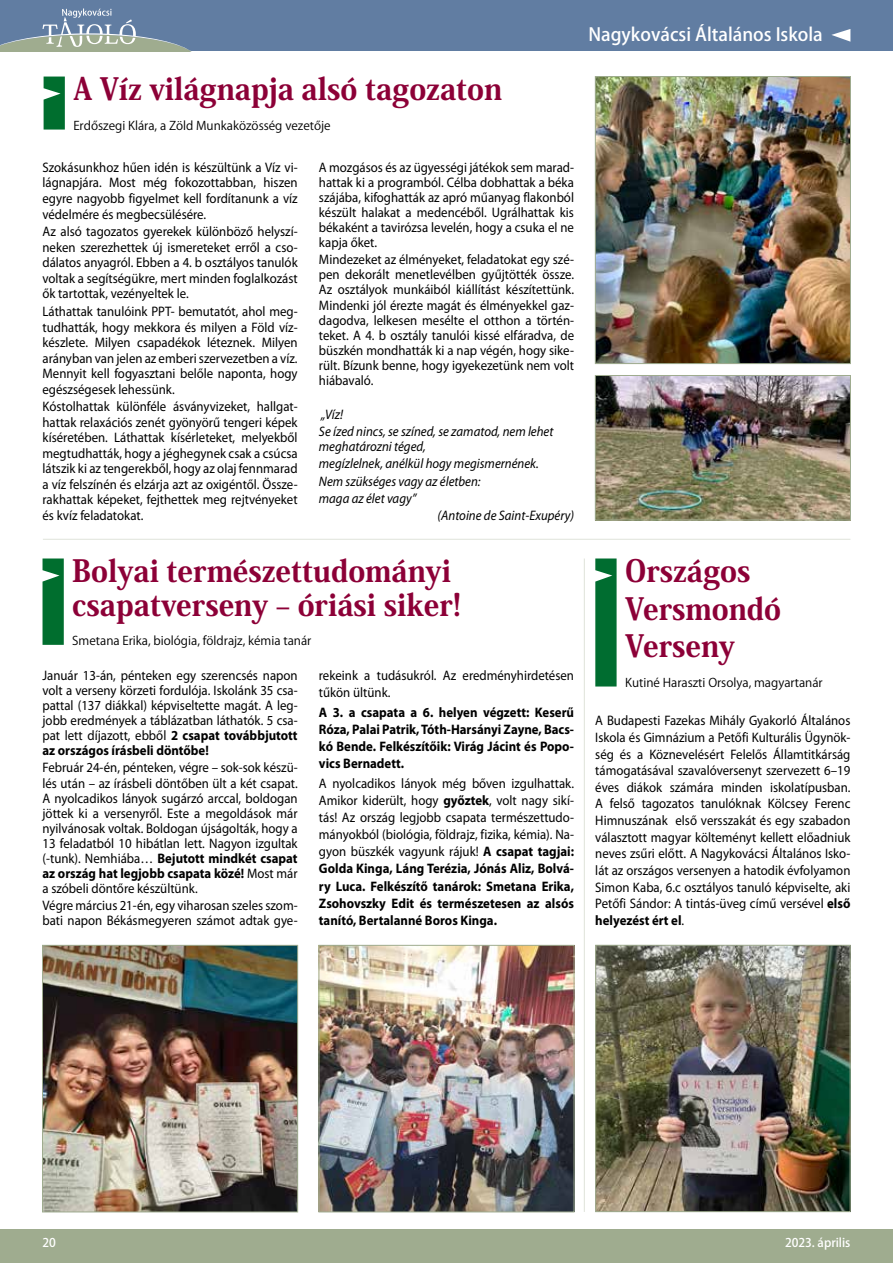
<style>
.page{position:relative;width:893px;height:1263px;background:#fff}
.page>*{position:absolute;margin:0;border:0;box-sizing:border-box;transform-origin:0 0}
.t1{font:800 30.3px/37.5px "Koz Min Pr 6 N";color:#8c0037;scale:.95 1}
.t2{font:500 18px "Koz Go Pr 6 N";color:#fff}
.t3{font:13.8px/15px "Myriad Pro";color:#000;text-align:justify;scale:.93 1}
.t4{font:italic 13.8px/17.1px "Myriad Pro";color:#000;scale:.93 1}
.t5{font:700 13.8px/17.2px "Myriad Pro";color:#000;text-align:justify;scale:.93 1}
.t6{font:12px "Koz Go Pr 6 N";color:#000}
.t7{font:500 12px "Koz Go Pr 6 N";color:#fff}
.s1{font-weight:700}
</style>
<div class="page">
<div style="left:0;top:0;width:893px;height:51px;background:#617da2"></div>
<svg style="left:831px;top:29px;width:19px;height:13px"></svg>
<svg style="left:0;top:9px;width:191px;height:42px"></svg>
<div style="left:0;top:1229px;width:893px;height:34px;background:#9fac8f"></div>
<svg style="left:44px;top:77px;width:21px;height:53px"></svg>
<svg style="left:43px;top:558px;width:21px;height:87px;background:#11773c"></svg>
<img style="left:597px;top:78px;width:252px;height:284px">
<div style="left:595px;top:76px;width:256px;height:288px;border:1px solid #9fac8f"></div>
<img style="left:597px;top:377px;width:252px;height:141px">
<div style="left:595px;top:375px;width:256px;height:145px;border:1px solid #9fac8f"></div>
<hr style="left:43px;top:539px;width:807px;height:1px;background:#9fac8f">
<img style="left:44px;top:947px;width:252px;height:263px">
<div style="left:42px;top:945px;width:256px;height:267px;border:1px solid #9fac8f"></div>
<img style="left:321px;top:947px;width:251px;height:263px">
<div style="left:319px;top:945px;width:255px;height:267px;border:1px solid #9fac8f"></div>
<hr style="left:584px;top:558px;width:1px;height:654px;background:#9fac8f">
<svg style="left:595px;top:558px;width:22px;height:128px;background:#12773e"></svg>
<img style="left:597px;top:947px;width:251px;height:263px">
<div style="left:595px;top:945px;width:255px;height:267px;border:1px solid #9fac8f"></div>
<h1 class="t1" style="left:73px;top:71px;width:453px">A Víz világnapja alsó tagozaton</h1>
<p class="t6" style="left:73px;top:118px;width:259px">Erdőszegi Klára, a Zöld Munkaközösség vezetője</p>
<p class="t3" style="left:43px;top:159px;width:276px;line-height:15.6px">Szokásunkhoz hűen idén is készültünk a Víz vi&shy;lágnapjára. Most még fokozottabban, hiszen egyre nagyobb figyelmet kell fordítanunk a víz védelmére és megbecsülésére.</p>
<p class="t3" style="left:43px;top:224px;width:276px;line-height:15.6px">Az alsó tagozatos gyerekek különböző helyszí&shy;neken szerezhettek új ismereteket erről a cso&shy;dálatos anyagról. Ebben a 4. b osztályos tanulók voltak a segítségükre, mert minden foglalkozást ők tartottak, vezényeltek le.</p>
<p class="t3" style="left:43px;top:303px;width:276px;line-height:15.6px">Láthattak tanulóink PPT- bemutatót, ahol meg&shy;tudhatták, hogy mekkora és milyen a Föld víz&shy;készlete. Milyen csapadékok léteznek. Milyen arányban van jelen az emberi szervezetben a víz.<br>Mennyit kell fogyasztani belőle naponta, hogy egészségesek lehessünk.</p>
<p class="t3" style="left:43px;top:399px;width:276px;line-height:15.6px">Kóstolhattak különféle ásványvizeket, hallgat&shy;hattak relaxációs zenét gyönyörű tengeri képek kíséretében. Láthattak kísérleteket, melyekből megtudhatták, hogy a jéghegynek csak a csúcsa látszik ki az tengerekből, hogy az olaj fennmarad a víz felszínén és elzárja azt az oxigéntől. Össze&shy;rakhattak képeket, fejthettek meg rejtvényeket és kvíz feladatokat.</p>
<p class="t3" style="left:319px;top:160px;width:276px">A mozgásos és az ügyességi játékok sem marad&shy;hattak ki a programból. Célba dobhattak a béka szájába, kifoghatták az apró műanyag flakonból készült halakat a medencéből. Ugrálhattak kis békaként a tavirózsa levelén, hogy a csuka el ne kapja őket.</p>
<p class="t3" style="left:319px;top:252px;width:276px">Mindezeket az élményeket, feladatokat egy szé&shy;pen dekorált menetlevélben gyűjtötték össze.<br>Az osztályok munkáiból kiállítást készítettünk.<br>Mindenki jól érezte magát és élményekkel gaz&shy;dagodva, lelkesen mesélte el otthon a történ&shy;teket. A 4. b osztály tanulói kissé elfáradva, de büszkén mondhatták ki a nap végén, hogy sike&shy;rült. Bízunk benne, hogy igyekezetünk nem volt hiábavaló.</p>
<p class="t4" style="left:319px;top:406px;width:254px">„Víz!<br>Se ízed nincs, se színed, se zamatod, nem lehet</p>
<p class="t4" style="left:319px;top:438px;width:116px">meghatározni téged,</p>
<p class="t4" style="left:319px;top:455px;width:238px">megízlelnek, anélkül hogy megismernének.</p>
<p class="t4" style="left:319px;top:472px;width:175px">Nem szükséges vagy az életben:</p>
<p class="t4" style="left:319px;top:489px;width:106px">maga az élet vagy”</p>
<p class="t4" style="left:438px;top:507px;width:148px">(Antoine de Saint-Exupéry)</p>
<h1 class="t1" style="left:72px;top:555px;width:411px;line-height:33.3px">Bolyai természettudományi csapatverseny – óriási siker!</h1>
<p class="t6" style="left:72px;top:634px;width:241px">Smetana Erika, biológia, földrajz, kémia tanár</p>
<p class="t3" style="left:43px;top:668px;width:276px">Január 13-án, pénteken egy szerencsés napon volt a verseny körzeti fordulója. Iskolánk 35 csa&shy;pattal (137 diákkal) képviseltette magát. A leg&shy;jobb eredmények a táblázatban láthatók. 5 csa&shy;pat lett díjazott, ebből <span class="s1">2 csapat továbbjutott az országos írásbeli döntőbe!</span></p>
<p class="t3" style="left:43px;top:760px;width:276px">Február 24-én, pénteken, végre – sok-sok készü&shy;lés után – az írásbeli döntőben ült a két csapat.<br>A nyolcadikos lányok sugárzó arccal, boldogan jöttek ki a versenyről. Este a megoldások már nyilvánosak voltak. Boldogan újságolták, hogy a 13 feladatból 10 hibátlan lett. Nagyon izgultak (-tunk). Nemhiába… <span class="s1">Bejutott mindkét csapat az ország hat legjobb csapata közé!</span> Most már a szóbeli döntőre készültünk.</p>
<p class="t3" style="left:43px;top:898px;width:276px">Végre március 21-én, egy viharosan szeles szom&shy;bati napon Békásmegyeren számot adtak gye-</p>
<p class="t3" style="left:319px;top:667px;width:276px;line-height:17.2px">rekeink a tudásukról. Az eredményhirdetésen tűkön ültünk.</p>
<p class="t5" style="left:319px;top:703px;width:276px">A 3. a csapata a 6. helyen végzett: Keserű Róza, Palai Patrik, Tóth-Harsányi Zayne, Bacs&shy;kó Bende. Felkészítőik: Virág Jácint és Popo&shy;vics Bernadett.</p>
<p class="t3" style="left:319px;top:774px;width:276px;line-height:17.2px">A nyolcadikos lányok még bőven izgulhattak.<br>Amikor kiderült, hogy <span class="s1">győztek</span>, volt nagy sikí&shy;tás! Az ország legjobb csapata természettudo&shy;mányokból (biológia, földrajz, fizika, kémia). Na&shy;gyon büszkék vagyunk rájuk! <span class="s1">A csapat tagjai:<br>Golda Kinga, Láng Terézia, Jónás Aliz, Bolvá&shy;ry Luca. Felkészítő tanárok: Smetana Erika, Zsohovszky Edit és természetesen az alsós tanító, Bertalanné Boros Kinga.</span></p>
<h2 class="t2" style="left:588px;top:25px;width:236px">Nagykovácsi Általános Iskola</h2>
<h1 class="t1" style="left:625px;top:553px;width:166px">Országos<br>Versmondó<br>Verseny</h1>
<p class="t6" style="left:625px;top:675px;width:199px">Kutiné Haraszti Orsolya, magyartanár</p>
<p class="t3" style="left:595px;top:712px;width:276px;line-height:16.6px">A Budapesti Fazekas Mihály Gyakorló Általános Iskola és Gimnázium a Petőfi Kulturális Ügynök&shy;ség és a Köznevelésért Felelős Államtitkárság támogatásával szavalóversenyt szervezett 6–19 éves diákok számára minden iskolatípusban.<br>A felső tagozatos tanulóknak Kölcsey Ferenc Himnuszának első versszakát és egy szabadon választott magyar költeményt kellett előadniuk neves zsűri előtt. A Nagykovácsi Általános Isko&shy;lát az országos versenyen a hatodik évfolyamon Simon Kaba, 6.c osztályos tanuló képviselte, aki Petőfi Sándor: A tintás-üveg című versével <span class="s1">első helyezést ért el</span>.</p>
<p class="t7" style="left:43px;top:1236px;width:15px">20</p>
<p class="t7" style="left:785px;top:1236px;width:67px">2023. április</p>
</div>
